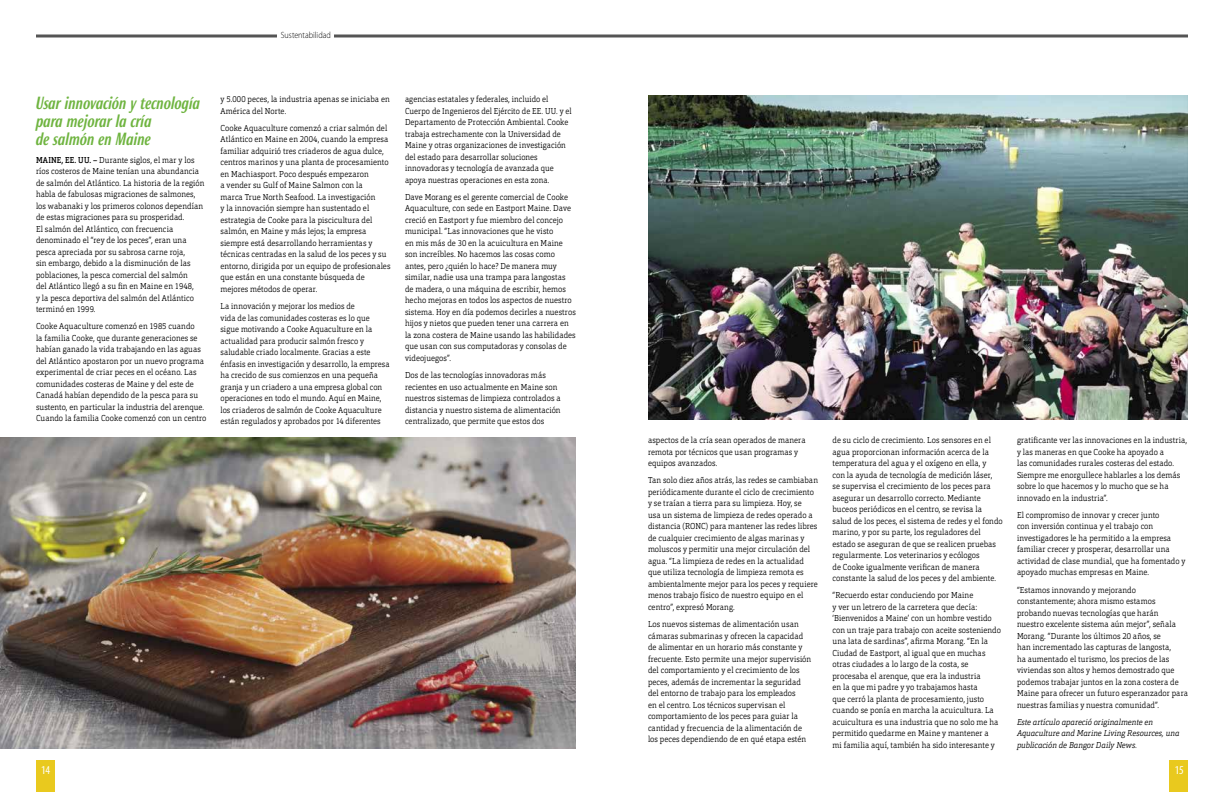
<style>
.page{position:relative;width:1224px;height:792px;background:#fff}
.page>*{position:absolute;margin:0;border:0;box-sizing:border-box;transform-origin:0 0}
.t1{font:italic 500 17px/18px "Roxy";letter-spacing:-.01em;color:#6fb440}
.t2{font:condensed 12px "Myriad Pro";color:#fff}
.t3{font:300 9px "Myriad Pro";color:#000;scale:.9 1}
.t4{font:300 8.5px/11.5px "Orgon Slab";letter-spacing:.005em;color:#000;scale:.9 1}
.t5{font:300 8.5px/11.5px "Orgon Slab";letter-spacing:.005em;color:#000;scale:.89 1}
.t6{font:italic 300 8.5px/11.5px "Orgon Slab";color:#000;scale:.9 1}
.s1{font-weight:500}
</style>
<div class="page">
<hr style="left:36px;top:35px;width:1152px;height:1px;background:#000">
<hr style="left:36px;top:37px;width:1152px;height:1px;background:#000">
<img style="left:648px;top:96px;width:540px;height:324px">
<img style="left:0;top:437px;width:576px;height:312px">
<div style="left:1169px;top:761px;width:19px;height:31px;background:#e9c91e"></div>
<div style="left:36px;top:761px;width:19px;height:31px;background:#e9c91e"></div>
<div style="left:278px;top:31px;width:56px;height:14px;background:#fff"></div>
<p class="t3" style="left:281px;top:29px;width:57px">Sustentabilidad</p>
<h1 class="t1" style="left:36px;top:94px;width:166px">Usar innovación y tecnología para mejorar la cría<br>de salmón en Maine</h1>
<p class="t4" style="left:36px;top:154px;width:189px"><span class="s1">MAINE, EE. UU. –</span> Durante siglos, el mar y los ríos costeros de Maine tenían una abundancia de salmón del Atlántico. La historia de la región habla de fabulosas migraciones de salmones, los wabanaki y los primeros colonos dependían de estas migraciones para su prosperidad.<br>El salmón del Atlántico, con frecuencia denominado el “rey de los peces”, eran una pesca apreciada por su sabrosa carne roja,<br>sin embargo, debido a la disminución de las poblaciones, la pesca comercial del salmón<br>del Atlántico llegó a su fin en Maine en 1948,<br>y la pesca deportiva del salmón del Atlántico terminó en 1999.</p>
<p class="t4" style="left:36px;top:321px;width:191px">Cooke Aquaculture comenzó en 1985 cuando<br>la familia Cooke, que durante generaciones se habían ganado la vida trabajando en las aguas del Atlántico apostaron por un nuevo programa experimental de criar peces en el océano. Las comunidades costeras de Maine y del este de Canadá habían dependido de la pesca para su sustento, en particular la industria del arenque.<br>Cuando la familia Cooke comenzó con un centro</p>
<p class="t4" style="left:221px;top:93px;width:190px">y 5.000 peces, la industria apenas se iniciaba en<br>América del Norte.</p>
<p class="t4" style="left:221px;top:122px;width:190px">Cooke Aquaculture comenzó a criar salmón del Atlántico en Maine en 2004, cuando la empresa familiar adquirió tres criaderos de agua dulce, centros marinos y una planta de procesamiento en Machiasport. Poco después empezaron<br>a vender su Gulf of Maine Salmon con la<br>marca True North Seafood. La investigación<br>y la innovación siempre han sustentado el estrategia de Cooke para la piscicultura del salmón, en Maine y más lejos; la empresa siempre está desarrollando herramientas y técnicas centradas en la salud de los peces y su entorno, dirigida por un equipo de profesionales que están en una constante búsqueda de mejores métodos de operar.</p>
<p class="t5" style="left:220px;top:300px;width:192px">La innovación y mejorar los medios de<br>vida de las comunidades costeras es lo que sigue motivando a Cooke Aquaculture en la actualidad para producir salmón fresco y saludable criado localmente. Gracias a este énfasis en investigación y desarrollo, la empresa ha crecido de sus comienzos en una pequeña granja y un criadero a una empresa global con operaciones en todo el mundo. Aquí en Maine, los criaderos de salmón de Cooke Aquaculture están regulados y aprobados por 14 diferentes</p>
<p class="t5" style="left:405px;top:93px;width:189px">agencias estatales y federales, incluido el Cuerpo de Ingenieros del Ejército de EE. UU. y el Departamento de Protección Ambiental. Cooke trabaja estrechamente con la Universidad de Maine y otras organizaciones de investigación del estado para desarrollar soluciones innovadoras y tecnología de avanzada que apoya nuestras operaciones en esta zona.</p>
<p class="t4" style="left:405px;top:191px;width:191px">Dave Morang es el gerente comercial de Cooke Aquaculture, con sede en Eastport Maine. Dave creció en Eastport y fue miembro del concejo municipal. “Las innovaciones que he visto<br>en mis más de 30 en la acuicultura en Maine son increíbles. No hacemos las cosas como antes, pero ¿quién lo hace? De manera muy similar, nadie usa una trampa para langostas de madera, o una máquina de escribir, hemos hecho mejoras en todos los aspectos de nuestro sistema. Hoy en día podemos decirles a nuestros hijos y nietos que pueden tener una carrera en la zona costera de Maine usando las habilidades que usan con sus computadoras y consolas de videojuegos”.</p>
<p class="t4" style="left:405px;top:369px;width:174px">Dos de las tecnologías innovadoras más recientes en uso actualmente en Maine son nuestros sistemas de limpieza controlados a distancia y nuestro sistema de alimentación centralizado, que permite que estos dos</p>
<p class="t4" style="left:648px;top:434px;width:177px">aspectos de la cría sean operados de manera remota por técnicos que usan programas y equipos avanzados.</p>
<p class="t4" style="left:648px;top:475px;width:190px">Tan solo diez años atrás, las redes se cambiaban periódicamente durante el ciclo de crecimiento y se traían a tierra para su limpieza. Hoy, se<br>usa un sistema de limpieza de redes operado a distancia (RONC) para mantener las redes libres de cualquier crecimiento de algas marinas y moluscos y permitir una mejor circulación del agua. “La limpieza de redes en la actualidad que utiliza tecnología de limpieza remota es ambientalmente mejor para los peces y requiere menos trabajo físico de nuestro equipo en el centro”, expresó Morang.</p>
<p class="t4" style="left:648px;top:618px;width:183px">Los nuevos sistemas de alimentación usan cámaras submarinas y ofrecen la capacidad de alimentar en un horario más constante y frecuente. Esto permite una mejor supervisión del comportamiento y el crecimiento de los peces, además de incrementar la seguridad del entorno de trabajo para los empleados<br>en el centro. Los técnicos supervisan el comportamiento de los peces para guiar la cantidad y frecuencia de la alimentación de los peces dependiendo de en qué etapa estén</p>
<p class="t4" style="left:833px;top:434px;width:191px">de su ciclo de crecimiento. Los sensores en el agua proporcionan información acerca de la temperatura del agua y el oxígeno en ella, y<br>con la ayuda de tecnología de medición láser,<br>se supervisa el crecimiento de los peces para asegurar un desarrollo correcto. Mediante buceos periódicos en el centro, se revisa la salud de los peces, el sistema de redes y el fondo marino, y por su parte, los reguladores del estado se aseguran de que se realicen pruebas regularmente. Los veterinarios y ecólogos<br>de Cooke igualmente verifican de manera constante la salud de los peces y del ambiente.</p>
<p class="t4" style="left:833px;top:590px;width:189px">“Recuerdo estar conduciendo por Maine<br>y ver un letrero de la carretera que decía: ‘Bienvenidos a Maine’ con un hombre vestido con un traje para trabajo con aceite sosteniendo una lata de sardinas”, afirma Morang. “En la Ciudad de Eastport, al igual que en muchas otras ciudades a lo largo de la costa, se procesaba el arenque, que era la industria<br>en la que mi padre y yo trabajamos hasta<br>que cerró la planta de procesamiento, justo cuando se ponía en marcha la acuicultura. La acuicultura es una industria que no solo me ha permitido quedarme en Maine y mantener a<br>mi familia aquí, también ha sido interesante y</p>
<p class="t4" style="left:1017px;top:434px;width:190px">gratificante ver las innovaciones en la industria, y las maneras en que Cooke ha apoyado a<br>las comunidades rurales costeras del estado.<br>Siempre me enorgullece hablarles a los demás sobre lo que hacemos y lo mucho que se ha innovado en la industria”.</p>
<p class="t4" style="left:1017px;top:509px;width:189px">El compromiso de innovar y crecer junto<br>con inversión continua y el trabajo con investigadores le ha permitido a la empresa familiar crecer y prosperar, desarrollar una actividad de clase mundial, que ha fomentado y apoyado muchas empresas en Maine.</p>
<p class="t4" style="left:1017px;top:584px;width:191px">“Estamos innovando y mejorando constantemente; ahora mismo estamos probando nuevas tecnologías que harán<br>nuestro excelente sistema aún mejor”, señala Morang. “Durante los últimos 20 años, se<br>han incrementado las capturas de langosta,<br>ha aumentado el turismo, los precios de las viviendas son altos y hemos demostrado que podemos trabajar juntos en la zona costera de Maine para ofrecer un futuro esperanzador para nuestras familias y nuestra comunidad”.</p>
<p class="t6" style="left:1017px;top:716px;width:182px">Este artículo apareció originalmente en<br>Aquaculture and Marine Living Resources, una publicación de Bangor Daily News.</p>
<h2 class="t2" style="left:41px;top:763px;width:10px">14</h2>
<h2 class="t2" style="left:1175px;top:763px;width:10px">15</h2>
</div>
